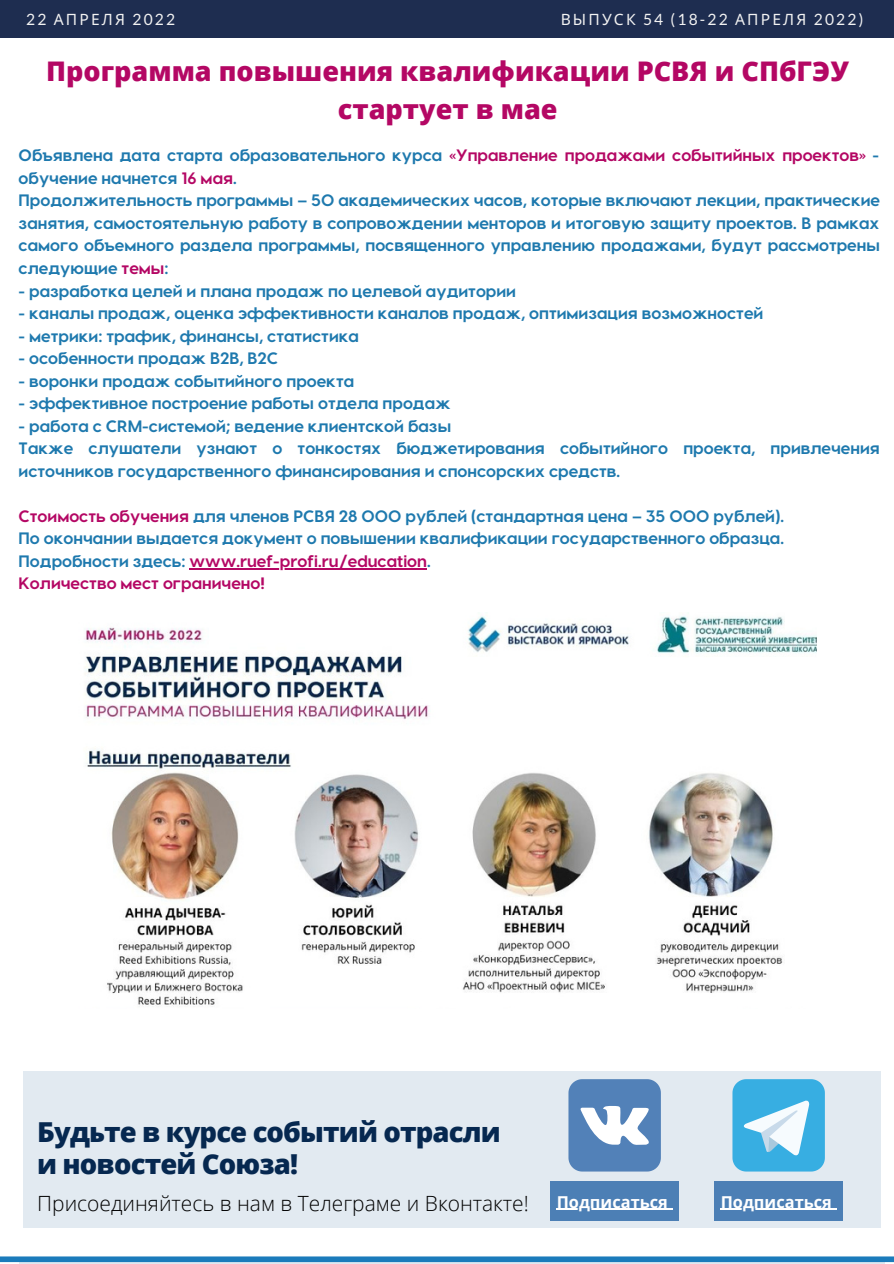
<style>
.page{position:relative;width:894px;height:1264px;background:#fff}
.page>*{position:absolute;margin:0;border:0;box-sizing:border-box;transform-origin:0 0}
.t1{font:800 27.45px "Open Sans";letter-spacing:-.03em;color:#062850}
.t2{font:800 27px/37.2px "Open Sans";color:#b40764;text-align:center}
.t3{font:300 21px "Open Sans";color:#000}
.t4{font:700 16.5px/22.5px "Visby CF";color:#1e79ae}
.t5{font:700 16.5px "Visby CF";color:#b40764}
.t6{font:700 16.35px "Open Sans";color:#fff}
.t7{font:15.6px "Lato";letter-spacing:.14em;color:#f2f2f2}
.s1{font-family:"Noto Sans"}
.s2{color:#b40764}
.s3{color:#1e79ae}
</style>
<div class="page">
<div style="left:0;top:0;width:893px;height:38px;background:#1e2d50"></div>
<svg style="left:20px;top:1261px;width:864px;height:2px;background:#73acd2"></svg>
<div style="left:0;top:1256px;width:893px;height:5px;background:#1b7bbb"></div>
<img style="left:84px;top:616px;width:732px;height:391px">
<hr style="left:189px;top:568px;width:238px;height:1px;background:#b40764">
<div style="left:24px;top:1071px;width:856px;height:156px;background:#e2eaf1"></div>
<svg style="left:568px;top:1079px;width:92px;height:92px;background:#779cc7"></svg>
<div style="left:550px;top:1180px;width:128px;height:40px;background:#4c7fb5"></div>
<svg style="left:732px;top:1079px;width:92px;height:92px;background:#63bfe7"></svg>
<div style="left:713px;top:1180px;width:129px;height:40px;background:#4c7fb5"></div>
<hr style="left:556px;top:1208px;width:111px;height:1px;background:#fff">
<hr style="left:720px;top:1208px;width:111px;height:1px;background:#fff">
<p class="t7" style="left:26px;top:10px;width:150px">22 <span class="s1">АПРЕЛЯ</span> 2022</p>
<p class="t7" style="left:560px;top:10px;width:304px"><span class="s1">ВЫПУСК</span> 54 (18-22 <span class="s1">АПРЕЛЯ</span> 2022)</p>
<p class="t2" style="left:46px;top:52px;width:803px">Программа повышения квалификации РСВЯ и СПбГЭУ стартует в мае</p>
<p class="t4" style="left:19px;top:143px;width:861px">Объявлена дата старта образовательного курса <span class="s2">«Управление продажами событийных проектов»</span> - обучение начнется <span class="s2">16 мая</span>.</p>
<p class="t4" style="left:19px;top:188px;width:862px;text-align:justify">Продолжительность программы – 50 академических часов, которые включают лекции, практические занятия, самостоятельную работу в сопровождении менторов и итоговую защиту проектов. В рамках самого объемного раздела программы, посвященного управлению продажами, будут рассмотрены следующие <span class="s2">темы</span>:</p>
<p class="t4" style="left:19px;top:278px;width:498px">- разработка целей и плана продаж по целевой аудитории</p>
<p class="t4" style="left:19px;top:301px;width:746px">- каналы продаж, оценка эффективности каналов продаж, оптимизация возможностей</p>
<p class="t4" style="left:19px;top:323px;width:342px">- метрики: трафик, финансы, статистика</p>
<p class="t4" style="left:19px;top:346px;width:261px">- особенности продаж B2B, B2C</p>
<p class="t4" style="left:19px;top:368px;width:337px">- воронки продаж событийного проекта</p>
<p class="t4" style="left:19px;top:391px;width:433px">- эффективное построение работы отдела продаж</p>
<p class="t4" style="left:19px;top:413px;width:434px">- работа с CRM-системой; ведение клиентской базы</p>
<p class="t4" style="left:19px;top:436px;width:862px">Также слушатели узнают о тонкостях бюджетирования событийного проекта, привлечения источников государственного финансирования и спонсорских средств.</p>
<p class="t4" style="left:19px;top:504px;width:766px"><span class="s2">Стоимость обучения</span> для членов РСВЯ 28 000 рублей (стандартная цена – 35 000 рублей).</p>
<p class="t4" style="left:19px;top:526px;width:766px">По окончании выдается документ о повышении квалификации государственного образца.</p>
<p class="t5" style="left:19px;top:550px;width:413px"><span class="s3">Подробности здесь:</span> www.ruef-profi.ru/education<span class="s3">.</span></p>
<p class="t5" style="left:19px;top:572px;width:248px">Количество мест ограничено!</p>
<p class="t1" style="left:37px;top:1112px;width:465px">Будьте в курсе событий отрасли</p>
<p class="t1" style="left:37px;top:1144px;width:262px">и новостей Союза!</p>
<p class="t3" style="left:37px;top:1188px;width:493px">Присоединяйтесь в нам в Телеграме и Вконтакте!</p>
<p class="t6" style="left:556px;top:1189px;width:113px">Подписаться</p>
<p class="t6" style="left:720px;top:1189px;width:113px">Подписаться</p>
</div>
